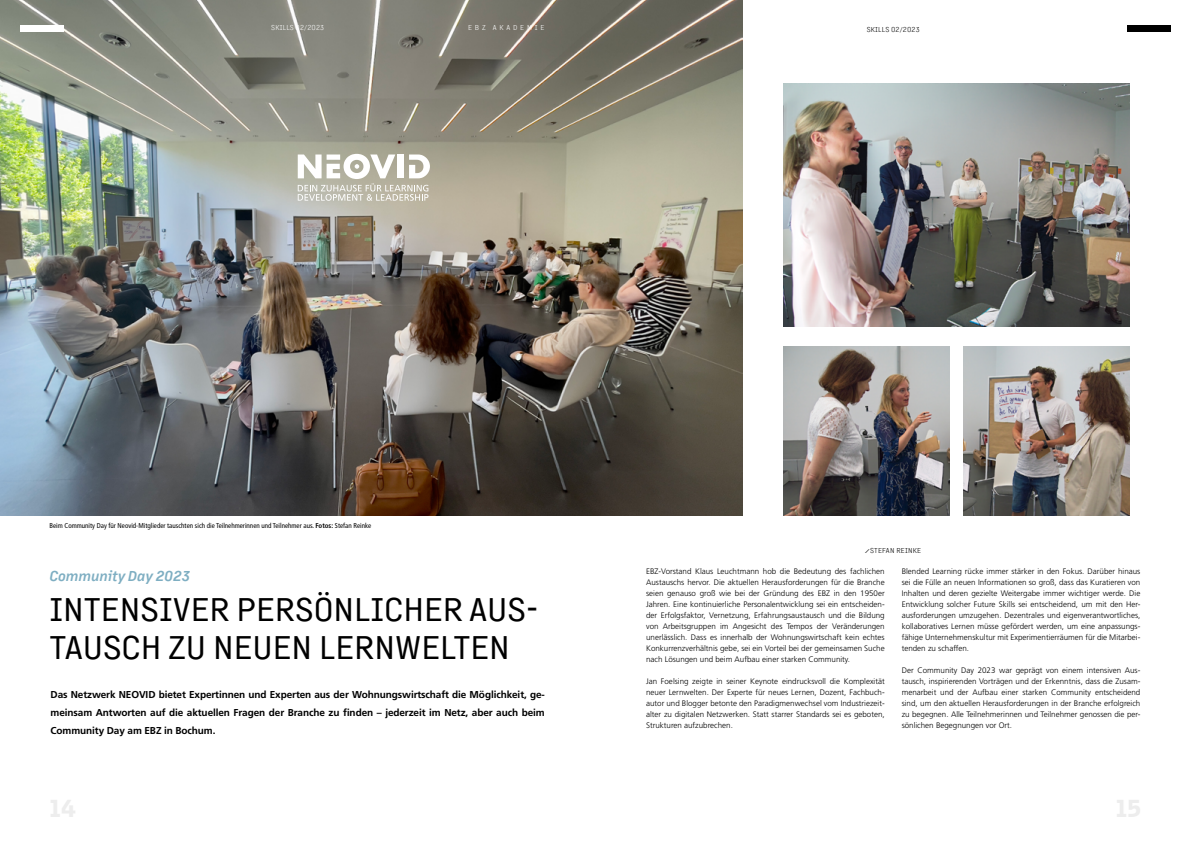
<style>
.page{position:relative;width:1191px;height:842px;background:#fff}
.page>*{position:absolute;margin:0;border:0;box-sizing:border-box;transform-origin:0 0}
.t1{font:32px/38px "Margin MVB";color:#000}
.t2{font:italic 600 14px "Margin MVB";color:#7eaec2}
.t3{font:700 10px/18px "Frutiger LT Pro";letter-spacing:-.01em;color:#000;text-align:justify}
.t4{font:300 8px/11px "Frutiger LT Std";color:#000;text-align:justify}
.t5{font:condensed 7px "Frutiger LT Std";color:#000}
.t6{font:300 7px "Margin MVB";letter-spacing:.02em;color:#000}
.t7{font:300 7px "Margin MVB";letter-spacing:.02em;color:#fff}
.t8{font:300 7px "Margin MVB";letter-spacing:.4em;color:#fff}
.s1{font-weight:700}
.s2{font-family:"BD Colonius";font-weight:400}
</style>
<div class="page">
<div style="left:1126px;top:26px;width:44px;height:6px;background:#000"></div>
<img style="left:0;top:0;width:743px;height:516px">
<img style="left:783px;top:346px;width:166px;height:170px">
<img style="left:963px;top:346px;width:166px;height:170px">
<div style="left:20px;top:25px;width:43px;height:6px;background:#fff"></div>
<img style="left:783px;top:84px;width:346px;height:242px">
<svg style="left:298px;top:154px;width:132px;height:47px"></svg>
<p class="t7" style="left:271px;top:23px;width:54px">SKILLS 02/2023</p>
<p class="t8" style="left:468px;top:23px;width:78px">EBZ AKADEMIE</p>
<p class="t6" style="left:866px;top:25px;width:54px">SKILLS 02/2023</p>
<p class="t5" style="left:50px;top:521px;width:323px">Beim Community Day für Neovid-Mitglieder tauschten sich die Teilnehmerinnen und Teilnehmer aus. <span class="s1">Fotos:</span> Stefan Reinke</p>
<h2 class="t2" style="left:50px;top:566px;width:142px">Community Day 2023</h2>
<h1 class="t1" style="left:50px;top:589px;width:491px">INTENSIVER PERSÖNLICHER AUS-<br>TAUSCH ZU NEUEN LERNWELTEN</h1>
<p class="t3" style="left:51px;top:686px;width:496px">Das Netzwerk NEOVID bietet Expertinnen und Experten aus der Wohnungswirtschaft die Möglichkeit, ge&shy;meinsam Antworten auf die aktuellen Fragen der Branche zu finden – jederzeit im Netz, aber auch beim Community Day am EBZ in Bochum.</p>
<p class="t6" style="left:865px;top:545px;width:57px"><span class="s2">⁄</span>STEFAN REINKE</p>
<p class="t4" style="left:646px;top:566px;width:240px">EBZ-Vorstand Klaus Leuchtmann hob die Bedeutung des fachlichen Austauschs hervor. Die aktuellen Herausforderungen für die Branche seien genauso groß wie bei der Gründung des EBZ in den 1950er Jahren. Eine kontinuierliche Personalentwicklung sei ein entscheiden&shy;der Erfolgsfaktor, Vernetzung, Erfahrungsaustausch und die Bildung von Arbeitsgruppen im Angesicht des Tempos der Veränderungen unerlässlich. Dass es innerhalb der Wohnungswirtschaft kein echtes Konkurrenzverhältnis gebe, sei ein Vorteil bei der gemeinsamen Suche nach Lösungen und beim Aufbau einer starken Community.</p>
<p class="t4" style="left:646px;top:676px;width:240px">Jan Foelsing zeigte in seiner Keynote eindrucksvoll die Komplexität neuer Lernwelten. Der Experte für neues Lernen, Dozent, Fachbuch&shy;autor und Blogger betonte den Paradigmenwechsel vom Industriezeit&shy;alter zu digitalen Netzwerken. Statt starrer Standards sei es geboten, Strukturen aufzubrechen.</p>
<p class="t4" style="left:901px;top:566px;width:240px">Blended Learning rücke immer stärker in den Fokus. Darüber hinaus sei die Fülle an neuen Informationen so groß, dass das Kuratieren von Inhalten und deren gezielte Weitergabe immer wichtiger werde. Die Entwicklung solcher Future Skills sei entscheidend, um mit den Her&shy;ausforderungen umzugehen. Dezentrales und eigenverantwortliches, kollaboratives Lernen müsse gefördert werden, um eine anpassungs&shy;fähige Unternehmenskultur mit Experimentierräumen für die Mitarbei&shy;tenden zu schaffen.</p>
<p class="t4" style="left:901px;top:665px;width:240px">Der Community Day 2023 war geprägt von einem intensiven Aus&shy;tausch, inspirierenden Vorträgen und der Erkenntnis, dass die Zusam&shy;menarbeit und der Aufbau einer starken Community entscheidend sind, um den aktuellen Herausforderungen in der Branche erfolgreich zu begegnen. Alle Teilnehmerinnen und Teilnehmer genossen die per&shy;sönlichen Begegnungen vor Ort.</p>
</div>
